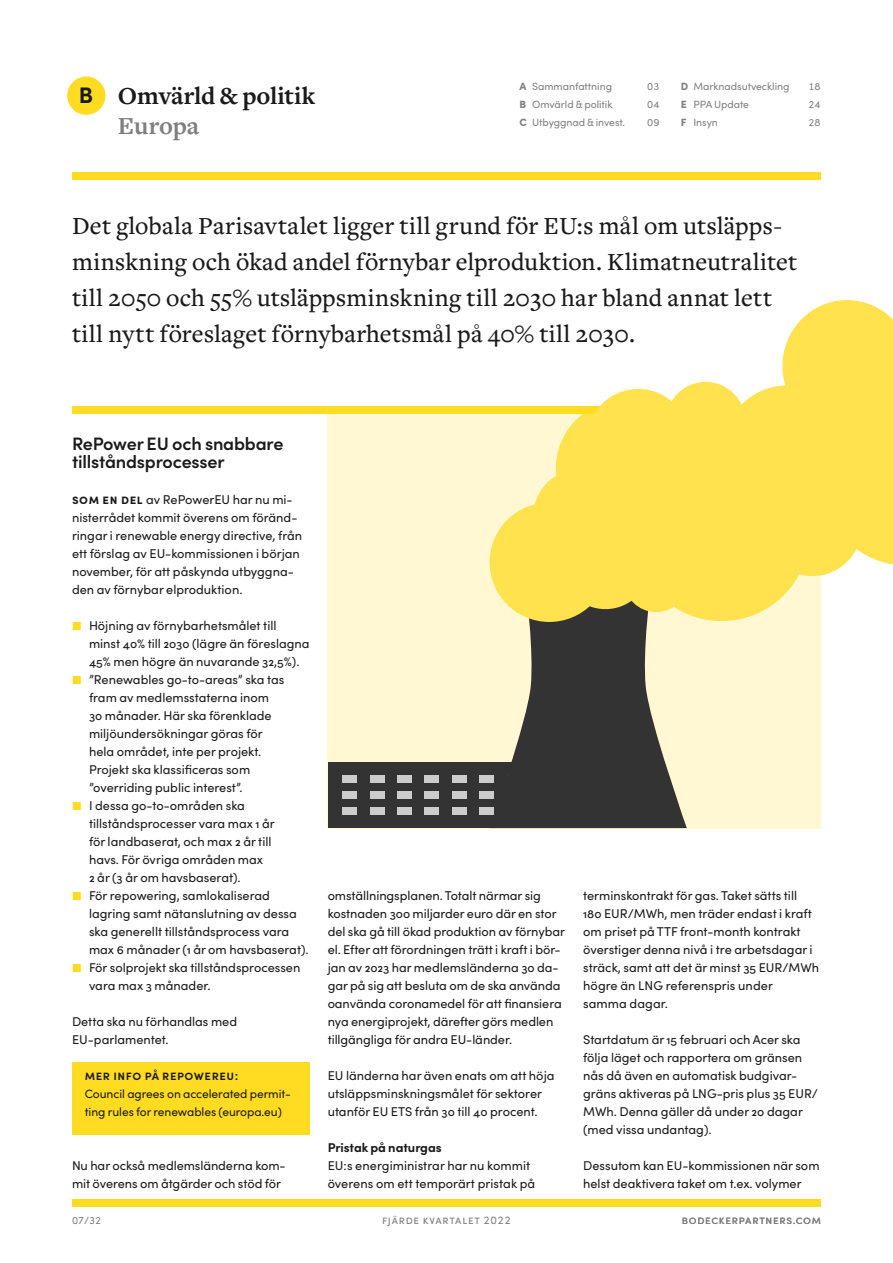
<style>
.page{position:relative;width:893px;height:1263px;background:#fff}
.page>*{position:absolute;margin:0;border:0;box-sizing:border-box;transform-origin:0 0}
.t1{font:500 25.5px/36px "Freight Text Pro";letter-spacing:.01em;color:#1a1a1a}
.t2{font:700 25.5px "Freight Text Pro";letter-spacing:-.005em;color:#1a1a1a}
.t3{font:700 25.5px "Freight Text Pro";letter-spacing:-.005em;color:#808080}
.t4{font:700 22.5px "Sofia Pro";color:#1a1a1a}
.t5{font:600 18px/18px "Sofia Pro";color:#1a1a1a}
.t6{font:12.75px/18px "Sofia Pro";color:#1a1a1a}
.t7{font:600 12.75px "Sofia Pro";letter-spacing:.04em;color:#1a1a1a}
.t8{font:700 12.75px "Sofia Pro";color:#1a1a1a}
.t9{font:12px/18px "Sofia Pro";letter-spacing:-.005em;color:#1a1a1a}
.t10{font:11.25px "Sofia Pro";letter-spacing:.06em;color:#808080}
.t11{font:10.5px "Sofia Pro";letter-spacing:-.005em;color:#808080}
.s1{font-weight:900}
.s2{font-weight:700}
</style>
<div class="page">
<div style="left:72px;top:173px;width:749px;height:7px;background:#ffdb22"></div>
<div style="left:72px;top:1199px;width:749px;height:7px;background:#ffdb22"></div>
<div style="left:67px;top:77px;width:38px;height:38px;background:#ffdb22;border-radius:50%"></div>
<div style="left:72px;top:407px;width:749px;height:7px;background:#ffdb22"></div>
<div style="left:72px;top:1062px;width:238px;height:72px;background:#ffdb22"></div>
<div style="left:328px;top:414px;width:493px;height:414px;background:#fff8d3"></div>
<div style="left:328px;top:763px;width:241px;height:65px;background:#333"></div>
<div style="left:342px;top:776px;width:15px;height:7px;background:#ccc"></div>
<div style="left:370px;top:776px;width:14px;height:7px;background:#ccc"></div>
<div style="left:397px;top:776px;width:15px;height:7px;background:#ccc"></div>
<div style="left:425px;top:776px;width:14px;height:7px;background:#ccc"></div>
<div style="left:452px;top:776px;width:14px;height:7px;background:#ccc"></div>
<div style="left:479px;top:776px;width:15px;height:7px;background:#ccc"></div>
<div style="left:342px;top:792px;width:15px;height:7px;background:#ccc"></div>
<div style="left:370px;top:792px;width:14px;height:7px;background:#ccc"></div>
<div style="left:397px;top:792px;width:15px;height:7px;background:#ccc"></div>
<div style="left:425px;top:792px;width:14px;height:7px;background:#ccc"></div>
<div style="left:452px;top:792px;width:14px;height:7px;background:#ccc"></div>
<div style="left:479px;top:792px;width:15px;height:7px;background:#ccc"></div>
<div style="left:342px;top:808px;width:15px;height:7px;background:#ccc"></div>
<div style="left:370px;top:808px;width:14px;height:7px;background:#ccc"></div>
<div style="left:397px;top:808px;width:15px;height:7px;background:#ccc"></div>
<div style="left:425px;top:808px;width:14px;height:7px;background:#ccc"></div>
<div style="left:452px;top:808px;width:14px;height:7px;background:#ccc"></div>
<div style="left:479px;top:808px;width:15px;height:7px;background:#ccc"></div>
<svg style="left:490px;top:586px;width:197px;height:242px;fill:#333"></svg>
<div style="left:490px;top:502px;width:119px;height:120px;background:#ffe24e;border-radius:50%"></div>
<div style="left:533px;top:469px;width:95px;height:95px;background:#ffe24e;border-radius:50%"></div>
<div style="left:624px;top:547px;width:65px;height:65px;background:#ffe24e;border-radius:50%"></div>
<div style="left:634px;top:446px;width:175px;height:175px;background:#ffe24e;border-radius:50%"></div>
<div style="left:560px;top:519px;width:90px;height:90px;background:#ffe24e;border-radius:50%"></div>
<svg style="left:556px;top:414px;width:88px;height:115px"></svg>
<div style="left:723px;top:385px;width:129px;height:130px;background:#ffe24e;border-radius:50%"></div>
<div style="left:666px;top:382px;width:79px;height:79px;background:#ffe24e;border-radius:50%"></div>
<div style="left:763px;top:478px;width:99px;height:98px;background:#ffe24e;border-radius:50%"></div>
<div style="left:586px;top:389px;width:104px;height:103px;background:#ffe24e;border-radius:50%"></div>
<svg style="left:751px;top:300px;width:142px;height:265px"></svg>
<h2 class="t4" style="left:79px;top:78px;width:16px">B</h2>
<h1 class="t2" style="left:118px;top:79px;width:199px">Omvärld &amp; politik</h1>
<h1 class="t3" style="left:118px;top:109px;width:83px">Europa</h1>
<p class="t11" style="left:519px;top:79px;width:94px"><span class="s1">A</span> Sammanfattning</p>
<p class="t11" style="left:647px;top:79px;width:14px">03</p>
<p class="t11" style="left:519px;top:97px;width:95px"><span class="s1">B</span> Omvärld &amp; politik</p>
<p class="t11" style="left:647px;top:97px;width:14px">04</p>
<p class="t11" style="left:519px;top:115px;width:107px"><span class="s1">C</span> Utbyggnad &amp; invest.</p>
<p class="t11" style="left:647px;top:115px;width:14px">09</p>
<p class="t11" style="left:681px;top:79px;width:110px"><span class="s1">D</span> Marknadsutveckling</p>
<p class="t11" style="left:809px;top:79px;width:14px">18</p>
<p class="t11" style="left:681px;top:97px;width:70px"><span class="s1">E</span> PPA Update</p>
<p class="t11" style="left:809px;top:97px;width:14px">24</p>
<p class="t11" style="left:681px;top:115px;width:39px"><span class="s1">F</span> Insyn</p>
<p class="t11" style="left:809px;top:115px;width:14px">28</p>
<p class="t1" style="left:72px;top:207px;width:727px">Det globala Parisavtalet ligger till grund för EU:s mål om utsläpps&shy;minskning och ökad andel förnybar elproduktion. Klimatneutralitet till 2050 och 55% utsläppsminskning till 2030 har bland annat lett till nytt föreslaget förnybarhetsmål på 40% till 2030.</p>
<h3 class="t5" style="left:72px;top:433px;width:213px">RePower EU och snabbare tillståndsprocesser</h3>
<p class="t6" style="left:72px;top:490px;width:232px"><span class="s2">Som en del</span> av RePowerEU har nu mi&shy;nisterrådet kommit överens om föränd&shy;ringar i renewable energy directive, från ett förslag av EU-kommissionen i början november, för att påskynda utbyggna&shy;den av förnybar elproduktion.</p>
<p class="t6" style="left:89px;top:616px;width:222px">Höjning av förnybarhetsmålet till minst 40% till 2030 (lägre än föreslagna<br>45% men högre än nuvarande 32,5%). ”Renewables go-to-areas” ska tas fram av medlemsstaterna inom<br>30 månader. Här ska förenklade miljöundersökningar göras för<br>hela området, inte per projekt.<br>Projekt ska klassificeras som ”overriding public interest”.<br>I dessa go-to-områden ska tillståndsprocesser vara max 1 år<br>för landbaserat, och max 2 år till<br>havs. För övriga områden max<br>2 år (3 år om havsbaserat).<br>För repowering, samlokaliserad lagring samt nätanslutning av dessa ska generellt tillståndsprocess vara max 6 månader (1 år om havsbaserat).<br>För solprojekt ska tillståndsprocessen vara max 3 månader.</p>
<p class="t6" style="left:72px;top:1012px;width:167px">Detta ska nu förhandlas med<br>EU-parlamentet.</p>
<p class="t7" style="left:85px;top:1066px;width:155px">Mer info på REPowerEU:</p>
<p class="t9" style="left:85px;top:1084px;width:208px">Council agrees on accelerated permit&shy;ting rules for renewables (europa.eu)</p>
<p class="t6" style="left:72px;top:1156px;width:215px">Nu har också medlemsländerna kom&shy;mit överens om åtgärder och stöd för</p>
<p class="t6" style="left:328px;top:886px;width:239px">omställningsplanen. Totalt närmar sig kostnaden 300 miljarder euro där en stor del ska gå till ökad produktion av förnybar el. Efter att förordningen trätt i kraft i bör&shy;jan av 2023 har medlemsländerna 30 da&shy;gar på sig att besluta om de ska använda oanvända coronamedel för att finansiera nya energiprojekt, därefter görs medlen tillgängliga för andra EU-länder.</p>
<p class="t6" style="left:328px;top:1066px;width:228px">EU länderna har även enats om att höja utsläppsminskningsmålet för sektorer utanför EU ETS från 30 till 40 procent.</p>
<p class="t8" style="left:328px;top:1138px;width:116px">Pristak på naturgas</p>
<p class="t6" style="left:328px;top:1156px;width:209px">EU:s energiministrar har nu kommit överens om ett temporärt pristak på</p>
<p class="t6" style="left:583px;top:886px;width:238px">terminskontrakt för gas. Taket sätts till<br>180 EUR/MWh, men träder endast i kraft om priset på TTF front-month kontrakt överstiger denna nivå i tre arbetsdagar i sträck, samt att det är minst 35 EUR/MWh högre än LNG referenspris under samma dagar.</p>
<p class="t6" style="left:583px;top:1030px;width:236px">Startdatum är 15 februari och Acer ska följa läget och rapportera om gränsen nås då även en automatisk budgivar&shy;gräns aktiveras på LNG-pris plus 35 EUR/ MWh. Denna gäller då under 20 dagar (med vissa undantag).</p>
<p class="t6" style="left:583px;top:1156px;width:238px">Dessutom kan EU-kommissionen när som helst deaktivera taket om t.ex. volymer</p>
<p class="t11" style="left:72px;top:1213px;width:31px">07/32</p>
<p class="t10" style="left:382px;top:1212px;width:130px">fjärde KVARTALET 2022</p>
<p class="t10" style="left:682px;top:1212px;width:141px">bodeckerpartners.com</p>
</div>
